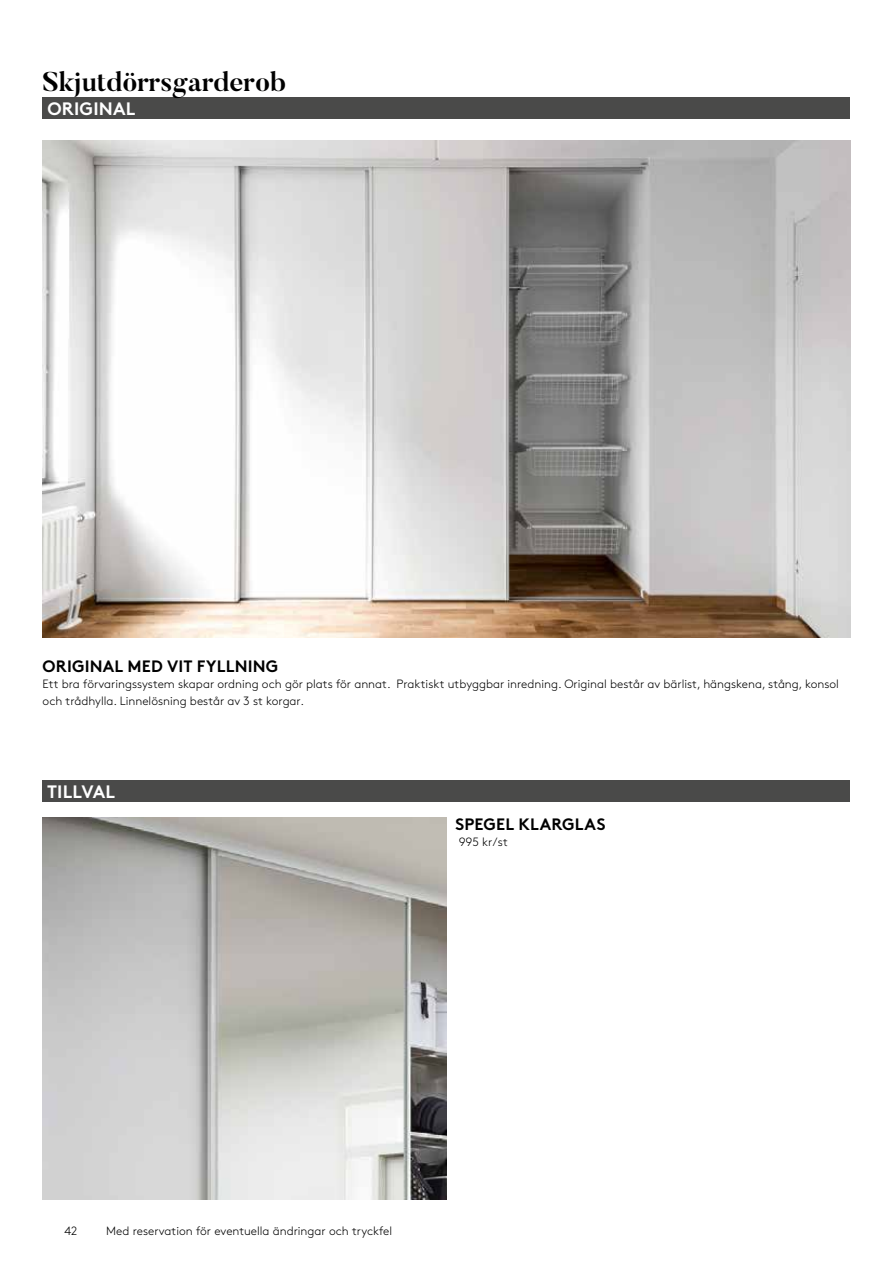
<style>
.page{position:relative;width:893px;height:1263px;background:#fff}
.page>*{position:absolute;margin:0;border:0;box-sizing:border-box;transform-origin:0 0}
.t1{font:700 27px "Butler";color:#000}
.t2{font:700 18px "Brown Std";letter-spacing:.01em;color:#fff}
.t3{font:700 16.5px "Brown Std";letter-spacing:.01em;color:#000}
.t4{font:300 12px/16.5px "Brown Std";color:#000}
</style>
<div class="page">
<div style="left:43px;top:98px;width:807px;height:21px;background:#4a4a49"></div>
<img style="left:43px;top:140px;width:807px;height:498px">
<div style="left:43px;top:780px;width:807px;height:21px;background:#4a4a49"></div>
<img style="left:43px;top:817px;width:403px;height:382px">
<h1 class="t1" style="left:43px;top:64px;width:245px">Skjutdörrsgarderob</h1>
<h2 class="t2" style="left:47px;top:98px;width:89px">ORIGINAL</h2>
<h3 class="t3" style="left:43px;top:656px;width:237px">ORIGINAL MED VIT FYLLNING</h3>
<p class="t4" style="left:43px;top:676px;width:798px">Ett bra förvaringssystem skapar ordning och gör plats för annat. Praktiskt utbyggbar inredning. Original består av bärlist, hängskena, stång, konsol och trådhylla. Linnelösning består av 3 st korgar.</p>
<h2 class="t2" style="left:47px;top:780px;width:70px">TILLVAL</h2>
<h3 class="t3" style="left:456px;top:814px;width:151px">SPEGEL KLARGLAS</h3>
<p class="t4" style="left:459px;top:834px;width:51px">995 kr/st</p>
<p class="t4" style="left:65px;top:1223px;width:14px">42</p>
<p class="t4" style="left:106px;top:1223px;width:287px">Med reservation för eventuella ändringar och tryckfel</p>
</div>
